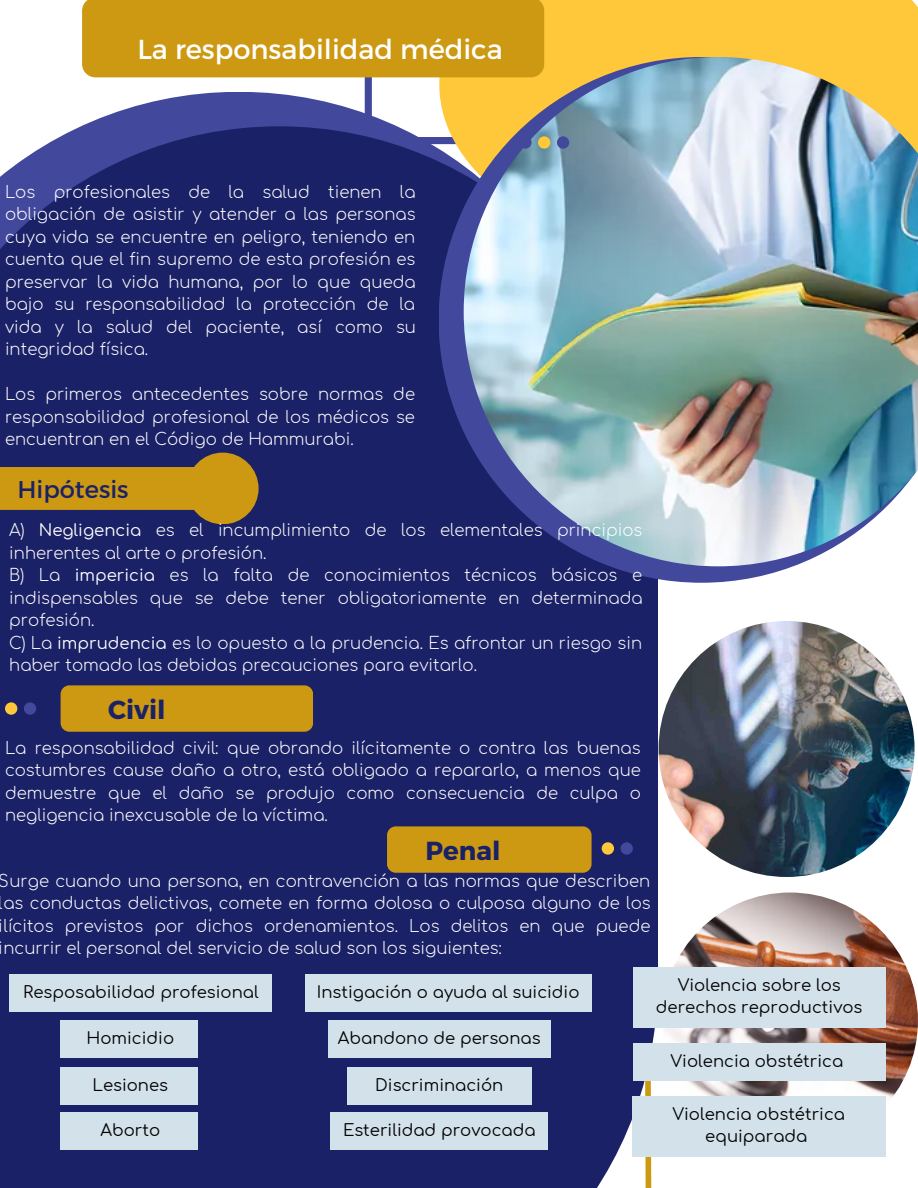
<style>
.page{position:relative;width:918px;height:1188px;background:#fff}
.page>*{position:absolute;margin:0;border:0;box-sizing:border-box;transform-origin:0 0}
.t1{font:27.45px "Montserrat";color:#fff}
.t2{font:700 26.1px "Montserrat";color:#1b2166}
.t3{font:24.15px "Montserrat";color:#1b2166}
.t4{font:300 16.5px/22.5px "Comfortaa";color:#fff;text-align:justify}
.t5{font:16.5px/22.5px "Comfortaa";color:#000;text-align:center}
.s1{font-weight:400}
</style>
<div class="page">
<div style="left:632px;top:0;width:286px;height:57px;background:#ffc83b"></div>
<div style="left:0;top:883px;width:657px;height:305px;background:#1b2166"></div>
<div style="left:0;top:126px;width:439px;height:757px;background:#1b2166"></div>
<div style="left:44px;top:505px;width:613px;height:477px;background:#1b2166"></div>
<svg style="left:439px;top:144px;width:355px;height:439px;fill:#1b2166"></svg>
<img style="left:464px;top:57px;width:454px;height:509px">
<div style="left:519px;top:136px;width:13px;height:13px;background:#42499c;border-radius:50%"></div>
<div style="left:538px;top:136px;width:12px;height:13px;background:#ffc83b;border-radius:50%"></div>
<div style="left:557px;top:136px;width:12px;height:13px;background:#42499c;border-radius:50%"></div>
<svg style="left:82px;top:0;width:550px;height:144px;background:#bb9e5a"></svg>
<div style="left:0;top:467px;width:194px;height:43px;background:#cd9913"></div>
<div style="left:187px;top:453px;width:72px;height:71px;background:#cd9913;border-radius:50%"></div>
<div style="left:5px;top:702px;width:12px;height:13px;background:#ffc83b;border-radius:50%"></div>
<div style="left:24px;top:702px;width:12px;height:13px;background:#42499c;border-radius:50%"></div>
<div style="left:61px;top:685px;width:252px;height:47px;background:#cd9913;border-radius:9px"></div>
<div style="left:387px;top:826px;width:204px;height:47px;background:#cd9913;border-radius:9px"></div>
<div style="left:602px;top:842px;width:12px;height:13px;background:#ffc83b;border-radius:50%"></div>
<div style="left:621px;top:842px;width:12px;height:13px;background:#42499c;border-radius:50%"></div>
<div style="left:9px;top:974px;width:263px;height:38px;background:#d3e1eb"></div>
<div style="left:61px;top:1021px;width:137px;height:37px;background:#d3e1eb"></div>
<div style="left:61px;top:1067px;width:137px;height:37px;background:#d3e1eb"></div>
<div style="left:61px;top:1112px;width:137px;height:38px;background:#d3e1eb"></div>
<div style="left:305px;top:974px;width:287px;height:38px;background:#d3e1eb"></div>
<div style="left:328px;top:1021px;width:223px;height:37px;background:#d3e1eb"></div>
<div style="left:347px;top:1067px;width:184px;height:37px;background:#d3e1eb"></div>
<div style="left:331px;top:1112px;width:217px;height:38px;background:#d3e1eb"></div>
<img style="left:662px;top:893px;width:256px;height:256px;border-radius:50%">
<div style="left:633px;top:967px;width:253px;height:60px;background:#d3e1eb"></div>
<div style="left:633px;top:1043px;width:253px;height:37px;background:#d3e1eb"></div>
<div style="left:632px;top:1096px;width:253px;height:60px;background:#d3e1eb"></div>
<img style="left:659px;top:621px;width:256px;height:256px;border-radius:50%">
<h1 class="t1" style="left:137px;top:31px;width:367px">La responsabilidad médica</h1>
<p class="t4" style="left:5px;top:181px;width:413px">Los profesionales de la salud tienen la obligación de asistir y atender a las personas cuya vida se encuentre en peligro, teniendo en cuenta que el fin supremo de esta profesión es preservar la vida humana, por lo que queda bajo su responsabilidad la protección de la vida y la salud del paciente, así como su integridad física.</p>
<p class="t4" style="left:5px;top:384px;width:412px">Los primeros antecedentes sobre normas de responsabilidad profesional de los médicos se encuentran en el Código de Hammurabi.</p>
<h3 class="t3" style="left:18px;top:474px;width:113px">Hipótesis</h3>
<p class="t4" style="left:9px;top:520px;width:635px;text-align:left">A) <span class="s1">Negligencia</span> es el incumplimiento de los elementales principios inherentes al arte o profesión.<br>B) La <span class="s1">impericia</span> es la falta de conocimientos técnicos básicos e indispensables que se debe tener obligatoriamente en determinada profesión.<br>C) La <span class="s1">imprudencia</span> es lo opuesto a la prudencia. Es afrontar un riesgo sin haber tomado las debidas precauciones para evitarlo.</p>
<h2 class="t2" style="left:108px;top:693px;width:59px">Civil</h2>
<p class="t4" style="left:5px;top:737px;width:637px">La responsabilidad civil: que obrando ilícitamente o contra las buenas costumbres cause daño a otro, está obligado a repararlo, a menos que demuestre que el daño se produjo como consecuencia de culpa o negligencia inexcusable de la víctima.</p>
<h2 class="t2" style="left:425px;top:834px;width:77px">Penal</h2>
<p class="t4" style="left:-1px;top:870px;width:653px">Surge cuando una persona, en contravención a las normas que describen las conductas delictivas, comete en forma dolosa o culposa alguno de los ilícitos previstos por dichos ordenamientos. Los delitos en que puede incurrir el personal del servicio de salud son los siguientes:</p>
<p class="t5" style="left:23px;top:981px;width:237px">Resposabilidad profesional</p>
<p class="t5" style="left:87px;top:1028px;width:89px">Homicidio</p>
<p class="t5" style="left:93px;top:1074px;width:77px">Lesiones</p>
<p class="t5" style="left:100px;top:1119px;width:61px">Aborto</p>
<p class="t5" style="left:317px;top:981px;width:264px">Instigación o ayuda al suicidio</p>
<p class="t5" style="left:338px;top:1028px;width:204px">Abandono de personas</p>
<p class="t5" style="left:375px;top:1074px;width:130px">Discriminación</p>
<p class="t5" style="left:343px;top:1119px;width:194px">Esterilidad provocada</p>
<p class="t5" style="left:656px;top:974px;width:208px">Violencia sobre los derechos reproductivos</p>
<p class="t5" style="left:671px;top:1050px;width:174px">Violencia obstétrica</p>
<p class="t5" style="left:672px;top:1103px;width:174px">Violencia obstétrica equiparada</p>
</div>
